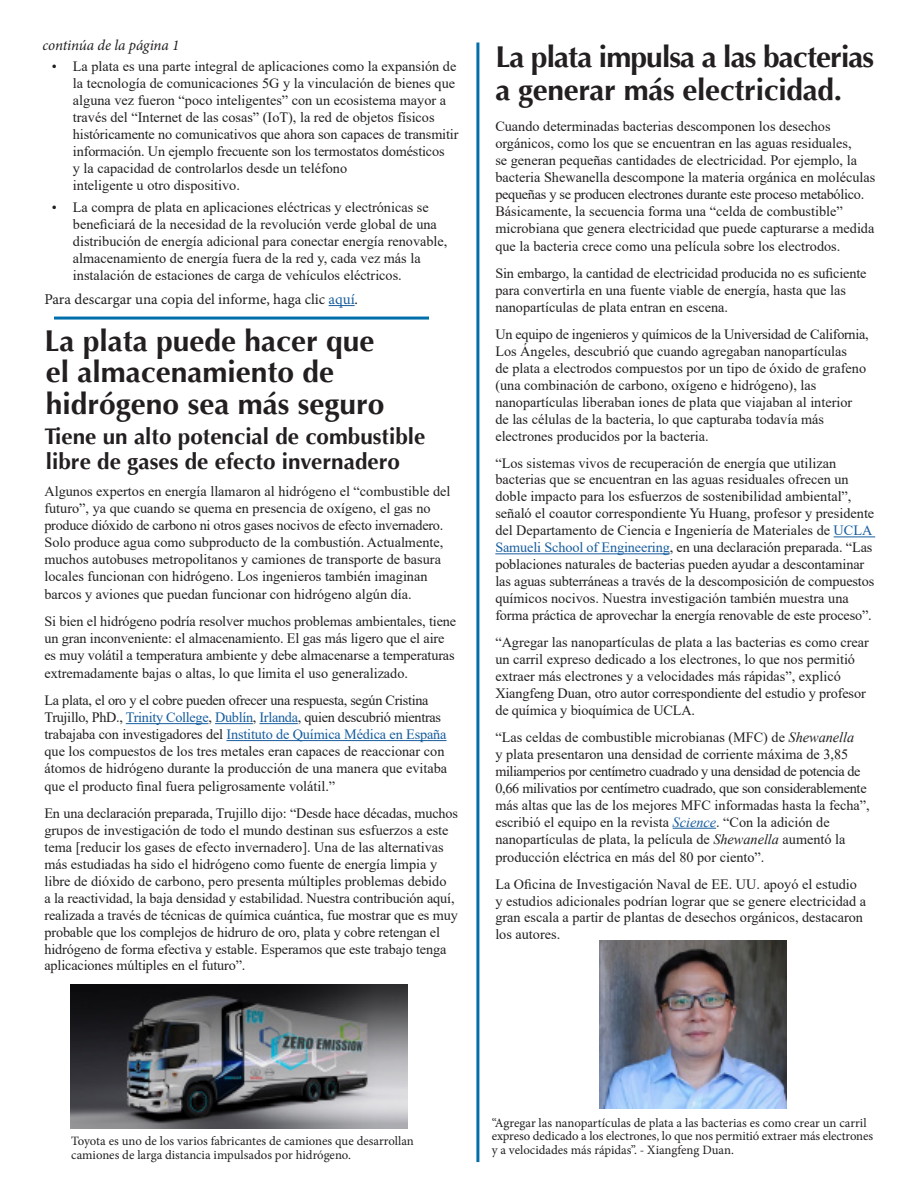
<style>
.page{position:relative;width:918px;height:1188px;background:#fff}
.page>*{position:absolute;margin:0;border:0;box-sizing:border-box;transform-origin:0 0}
.t1{font:700 30px/31.5px "Optima";color:#231f20}
.t2{font:700 30px/33px "Optima";letter-spacing:-.03em;color:#231f20}
.t3{font:700 22.5px/25.5px "Optima";color:#231f20}
.t4{font:15px "Minion Pro";color:#231f20}
.t5{font:italic 15px "Minion Pro";letter-spacing:-.01em;color:#231f20}
.t6{font:14.25px/17px "Times New Roman";color:#231f20}
.t7{font:12.75px/13.5px "Minion Pro";letter-spacing:-.005em;color:#231f20}
.s1{color:#175d9e}
.s2{font-style:italic}
.s3{font-style:italic;color:#175d9e}
</style>
<div class="page">
<svg style="left:329px;top:305px;width:26px;height:1px"></svg>
<hr style="left:126px;top:723px;width:82px;height:1px;background:#175d9e">
<hr style="left:215px;top:723px;width:38px;height:1px;background:#175d9e">
<hr style="left:259px;top:723px;width:39px;height:1px;background:#175d9e">
<hr style="left:226px;top:740px;width:221px;height:1px;background:#175d9e">
<hr style="left:834px;top:537px;width:41px;height:1px;background:#175d9e">
<hr style="left:495px;top:554px;width:175px;height:1px;background:#175d9e">
<hr style="left:673px;top:828px;width:43px;height:1px;background:#175d9e">
<hr style="left:476px;top:43px;width:3px;height:1119px;background:#006fab">
<hr style="left:54px;top:317px;width:375px;height:3px;background:#006fab">
<img style="left:70px;top:985px;width:338px;height:144px">
<img style="left:599px;top:941px;width:188px;height:168px">
<p class="t5" style="left:43px;top:35px;width:138px">continúa de la página 1</p>
<p class="t6" style="left:73px;top:57px;width:387px;text-indent:-21px">• La plata es una parte integral de aplicaciones como la expansión de la tecnología de comunicaciones 5G y la vinculación de bienes que alguna vez fueron “poco inteligentes” con un ecosistema mayor a través del “Internet de las cosas” (IoT), la red de objetos físicos históricamente no comunicativos que ahora son capaces de transmitir información. Un ejemplo frecuente son los termostatos domésticos<br>y la capacidad de controlarlos desde un teléfono<br>inteligente u otro dispositivo.</p>
<p class="t6" style="left:73px;top:199px;width:376px;text-indent:-21px">• La compra de plata en aplicaciones eléctricas y electrónicas se beneficiará de la necesidad de la revolución verde global de una distribución de energía adicional para conectar energía renovable, almacenamiento de energía fuera de la red y, cada vez más la instalación de estaciones de carga de vehículos eléctricos.</p>
<p class="t4" style="left:44px;top:289px;width:315px">Para descargar una copia del informe, haga clic <span class="s1">aquí</span>.</p>
<p class="t1" style="left:44px;top:325px;width:341px">La plata puede hacer que el almacenamiento de hidrógeno sea más seguro</p>
<p class="t3" style="left:44px;top:424px;width:382px">Tiene un alto potencial de combustible libre de gases de efecto invernadero</p>
<p class="t6" style="left:44px;top:483px;width:408px">Algunos expertos en energía llamaron al hidrógeno el “combustible del futuro”, ya que cuando se quema en presencia de oxígeno, el gas no produce dióxido de carbono ni otros gases nocivos de efecto invernadero.<br>Solo produce agua como subproducto de la combustión. Actualmente, muchos autobuses metropolitanos y camiones de transporte de basura locales funcionan con hidrógeno. Los ingenieros también imaginan barcos y aviones que puedan funcionar con hidrógeno algún día.</p>
<p class="t6" style="left:44px;top:612px;width:413px">Si bien el hidrógeno podría resolver muchos problemas ambientales, tiene un gran inconveniente: el almacenamiento. El gas más ligero que el aire es muy volátil a temperatura ambiente y debe almacenarse a temperaturas extremadamente bajas o altas, lo que limita el uso generalizado.</p>
<p class="t6" style="left:44px;top:691px;width:404px">La plata, el oro y el cobre pueden ofrecer una respuesta, según Cristina Trujillo, PhD., <span class="s1">Trinity College</span>, <span class="s1">Dublín</span>, <span class="s1">Irlanda</span>, quien descubrió mientras trabajaba con investigadores del <span class="s1">Instituto de Química Médica en España </span>que los compuestos de los tres metales eran capaces de reaccionar con átomos de hidrógeno durante la producción de una manera que evitaba que el producto final fuera peligrosamente volátil.”</p>
<p class="t6" style="left:44px;top:804px;width:415px">En una declaración preparada, Trujillo dijo: “Desde hace décadas, muchos grupos de investigación de todo el mundo destinan sus esfuerzos a este tema [reducir los gases de efecto invernadero]. Una de las alternativas más estudiadas ha sido el hidrógeno como fuente de energía limpia y libre de dióxido de carbono, pero presenta múltiples problemas debido<br>a la reactividad, la baja densidad y estabilidad. Nuestra contribución aquí, realizada a través de técnicas de química cuántica, fue mostrar que es muy probable que los complejos de hidruro de oro, plata y cobre retengan el hidrógeno de forma efectiva y estable. Esperamos que este trabajo tenga aplicaciones múltiples en el futuro”.</p>
<p class="t2" style="left:495px;top:40px;width:380px">La plata impulsa a las bacterias a generar más electricidad.</p>
<p class="t6" style="left:495px;top:117px;width:381px">Cuando determinadas bacterias descomponen los desechos orgánicos, como los que se encuentran en las aguas residuales,<br>se generan pequeñas cantidades de electricidad. Por ejemplo, la bacteria Shewanella descompone la materia orgánica en moléculas pequeñas y se producen electrones durante este proceso metabólico.<br>Básicamente, la secuencia forma una “celda de combustible” microbiana que genera electricidad que puede capturarse a medida que la bacteria crece como una película sobre los electrodos.</p>
<p class="t6" style="left:495px;top:264px;width:373px">Sin embargo, la cantidad de electricidad producida no es suficiente para convertirla en una fuente viable de energía, hasta que las nanopartículas de plata entran en escena.</p>
<p class="t6" style="left:495px;top:325px;width:375px">Un equipo de ingenieros y químicos de la Universidad de California, Los Ángeles, descubrió que cuando agregaban nanopartículas<br>de plata a electrodos compuestos por un tipo de óxido de grafeno (una combinación de carbono, oxígeno e hidrógeno), las nanopartículas liberaban iones de plata que viajaban al interior de las células de la bacteria, lo que capturaba todavía más electrones producidos por la bacteria.</p>
<p class="t6" style="left:495px;top:454px;width:380px">“Los sistemas vivos de recuperación de energía que utilizan bacterias que se encuentran en las aguas residuales ofrecen un doble impacto para los esfuerzos de sostenibilidad ambiental”, señaló el coautor correspondiente Yu Huang, profesor y presidente del Departamento de Ciencia e Ingeniería de Materiales de <span class="s1">UCLA Samueli School of Engineering</span>, en una declaración preparada. “Las poblaciones naturales de bacterias pueden ayudar a descontaminar las aguas subterráneas a través de la descomposición de compuestos químicos nocivos. Nuestra investigación también muestra una forma práctica de aprovechar la energía renovable de este proceso”.</p>
<p class="t6" style="left:495px;top:633px;width:375px">“Agregar las nanopartículas de plata a las bacterias es como crear un carril expreso dedicado a los electrones, lo que nos permitió extraer más electrones y a velocidades más rápidas”, explicó Xiangfeng Duan, otro autor correspondiente del estudio y profesor de química y bioquímica de UCLA.</p>
<p class="t6" style="left:495px;top:728px;width:376px">“Las celdas de combustible microbianas (MFC) de <span class="s2">Shewanella<br></span>y plata presentaron una densidad de corriente máxima de 3,85 miliamperios por centímetro cuadrado y una densidad de potencia de 0,66 milivatios por centímetro cuadrado, que son considerablemente más altas que las de los mejores MFC informadas hasta la fecha”, escribió el equipo en la revista <span class="s3">Science</span>. “Con la adición de nanopartículas de plata, la película de <span class="s2">Shewanella</span> aumentó la producción eléctrica en más del 80 por ciento”.</p>
<p class="t6" style="left:495px;top:875px;width:372px">La Oficina de Investigación Naval de EE. UU. apoyó el estudio y estudios adicionales podrían lograr que se genere electricidad a gran escala a partir de plantas de desechos orgánicos, destacaron los autores.</p>
<p class="t7" style="left:71px;top:1135px;width:344px">Toyota es uno de los varios fabricantes de camiones que desarrollan camiones de larga distancia impulsados por hidrógeno.</p>
<p class="t7" style="left:492px;top:1116px;width:383px">“Agregar las nanopartículas de plata a las bacterias es como crear un carril expreso dedicado a los electrones, lo que nos permitió extraer más electrones y a velocidades más rápidas”. - Xiangfeng Duan.</p>
</div>
